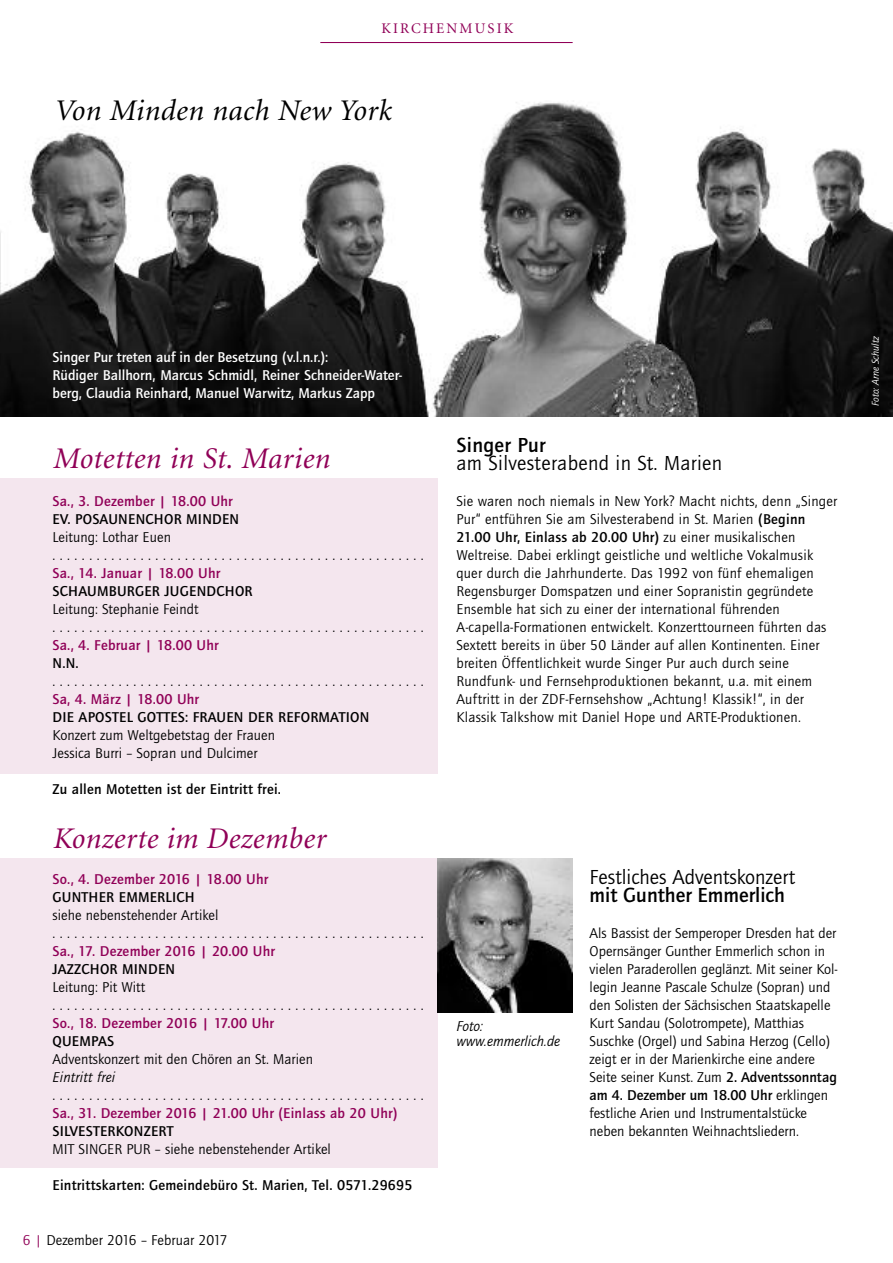
<style>
.page{position:relative;width:893px;height:1263px;background:#fff}
.page>*{position:absolute;margin:0;border:0;box-sizing:border-box;transform-origin:0 0}
.t1{font:italic 30px "Minion";letter-spacing:.015em;color:#900057}
.t2{font:italic 30px "Minion";letter-spacing:.015em;color:#000}
.t3{font:21px "Quay Itc T";letter-spacing:.005em;color:#000}
.t4{font:700 21px "Quay Itc T";color:#000}
.t5{font:14.7px/18px "Quay Itc T";letter-spacing:.005em;color:#000}
.t6{font:700 14.7px "Quay Itc T";letter-spacing:.015em;color:#000}
.t7{font:700 14.7px "Quay Itc T";letter-spacing:.015em;color:#900057}
.t8{font:700 14.7px/18px "Quay Itc T";color:#fff}
.t9{font:italic 14.7px/15px "Quay Itc T";color:#000}
.t10{font:14.7px "Minion";letter-spacing:.145em;color:#900057}
.t11{font:italic 10.2px "Quay Itc T";color:#fff}
.s1{color:#900057}
.s2{font-weight:700}
</style>
<div class="page">
<img style="left:0;top:43px;width:893px;height:374px">
<div style="left:0;top:478px;width:438px;height:295px;background:#f4e6ee"></div>
<div style="left:0;top:858px;width:438px;height:310px;background:#f4e6ee"></div>
<hr style="left:320px;top:42px;width:253px;height:1px;background:#900057">
<img style="left:438px;top:858px;width:135px;height:154px">
<p class="t10" style="left:381px;top:23px;width:134px">KIRCHENMUSIK</p>
<h1 class="t2" style="left:54px;top:98px;width:339px">Von Minden nach New York</h1>
<p class="t8" style="left:53px;top:347px;width:351px">Singer Pur treten auf in der Besetzung (v.l.n.r.):<br>Rüdiger Ballhorn, Marcus Schmidl, Reiner Schneider-Water&shy;berg, Claudia Reinhard, Manuel Warwitz, Markus Zapp</p>
<h1 class="t1" style="left:53px;top:447px;width:279px">Motetten in St. Marien</h1>
<p class="t7" style="left:53px;top:492px;width:182px">Sa., 3. Dezember | 18.00 Uhr</p>
<p class="t6" style="left:53px;top:510px;width:188px">EV. POSAUNENCHOR MINDEN</p>
<p class="t5" style="left:53px;top:527px;width:373px">Leitung: Lothar Euen ...................................................</p>
<p class="t7" style="left:53px;top:564px;width:169px">Sa., 14. Januar | 18.00 Uhr</p>
<p class="t6" style="left:53px;top:582px;width:202px">SCHAUMBURGER JUGENDCHOR</p>
<p class="t5" style="left:53px;top:599px;width:373px">Leitung: Stephanie Feindt ...................................................</p>
<p class="t7" style="left:53px;top:636px;width:168px">Sa., 4. Februar | 18.00 Uhr</p>
<p class="t6" style="left:53px;top:654px;width:28px">N.N.</p>
<p class="t5" style="left:53px;top:671px;width:373px">...................................................</p>
<p class="t7" style="left:53px;top:690px;width:148px">Sa, 4. März | 18.00 Uhr</p>
<p class="t6" style="left:53px;top:708px;width:318px">DIE APOSTEL GOTTES: FRAUEN DER REFORMATION</p>
<p class="t5" style="left:53px;top:725px;width:224px">Konzert zum Weltgebetstag der Frauen<br>Jessica Burri – Sopran und Dulcimer</p>
<p class="t6" style="left:53px;top:780px;width:230px">Zu allen Motetten ist der Eintritt frei.</p>
<h1 class="t1" style="left:53px;top:826px;width:274px">Konzerte im Dezember</h1>
<p class="t7" style="left:53px;top:870px;width:217px">So., 4. Dezember 2016 | 18.00 Uhr</p>
<p class="t6" style="left:53px;top:888px;width:144px">GUNTHER EMMERLICH</p>
<p class="t5" style="left:53px;top:905px;width:373px">siehe nebenstehender Artikel ...................................................</p>
<p class="t7" style="left:53px;top:942px;width:224px">Sa., 17. Dezember 2016 | 20.00 Uhr</p>
<p class="t6" style="left:53px;top:960px;width:124px">JAZZCHOR MINDEN</p>
<p class="t5" style="left:53px;top:977px;width:373px">Leitung: Pit Witt ...................................................</p>
<p class="t7" style="left:53px;top:1014px;width:223px">So., 18. Dezember 2016 | 17.00 Uhr</p>
<p class="t6" style="left:53px;top:1032px;width:63px">QUEMPAS</p>
<p class="t5" style="left:53px;top:1049px;width:262px">Adventskonzert mit den Chören an St. Marien</p>
<p class="t9" style="left:53px;top:1069px;width:64px">Eintritt frei</p>
<p class="t5" style="left:53px;top:1085px;width:373px">...................................................</p>
<p class="t7" style="left:53px;top:1104px;width:346px">Sa., 31. Dezember 2016 | 21.00 Uhr (Einlass ab 20 Uhr)</p>
<p class="t6" style="left:53px;top:1122px;width:123px">SILVESTERKONZERT</p>
<p class="t5" style="left:53px;top:1139px;width:280px">MIT SINGER PUR – siehe nebenstehender Artikel</p>
<p class="t6" style="left:53px;top:1176px;width:362px">Eintrittskarten: Gemeindebüro St. Marien, Tel. 0571.29695</p>
<p class="t5" style="left:23px;top:1230px;width:207px"><span class="s1">6 |</span> Dezember 2016 – Februar 2017</p>
<h2 class="t4" style="left:456px;top:432px;width:91px">Singer Pur</h2>
<h2 class="t3" style="left:456px;top:450px;width:267px">am Silvesterabend in St. Marien</h2>
<p class="t5" style="left:456px;top:491px;width:382px">Sie waren noch niemals in New York? Macht nichts, denn „Singer Pur“ entführen Sie am Silvesterabend in St. Marien <span class="s2">(Beginn 21.00 Uhr, Einlass ab 20.00 Uhr)</span> zu einer musikalischen Weltreise. Dabei erklingt geistliche und weltliche Vokalmusik quer durch die Jahrhunderte. Das 1992 von fünf ehemaligen Regensburger Domspatzen und einer Sopranistin gegründete Ensemble hat sich zu einer der international führenden A-capella-Formationen entwickelt. Konzerttourneen führten das Sextett bereits in über 50 Länder auf allen Kontinenten. Einer breiten Öffentlichkeit wurde Singer Pur auch durch seine Rundfunk- und Fernsehproduktionen bekannt, u.a. mit einem Auftritt in der ZDF-Fernsehshow „Achtung! Klassik!“, in der Klassik Talkshow mit Daniel Hope und ARTE-Produktionen.</p>
<p class="t9" style="left:456px;top:1019px;width:105px">Foto: www.emmerlich.de</p>
<h2 class="t3" style="left:590px;top:864px;width:207px">Festliches Adventskonzert</h2>
<h2 class="t4" style="left:590px;top:882px;width:197px">mit Gunther Emmerlich</h2>
<p class="t5" style="left:590px;top:923px;width:249px">Als Bassist der Semperoper Dresden hat der Opernsänger Gunther Emmerlich schon in vielen Paraderollen geglänzt. Mit seiner Kol&shy;legin Jeanne Pascale Schulze (Sopran) und den Solisten der Sächsischen Staatskapelle Kurt Sandau (Solotrompete), Matthias Suschke (Orgel) und Sabina Herzog (Cello) zeigt er in der Marienkirche eine andere Seite seiner Kunst. Zum <span class="s2">2. Adventssonntag am 4. Dezember um 18.00 Uhr</span> erklingen festliche Arien und Instrumentalstücke neben bekannten Weihnachtsliedern.</p>
<p class="t11" style="left:869px;top:406px;width:72px;rotate:-90deg">Foto: Arne Schultz</p>
</div>
